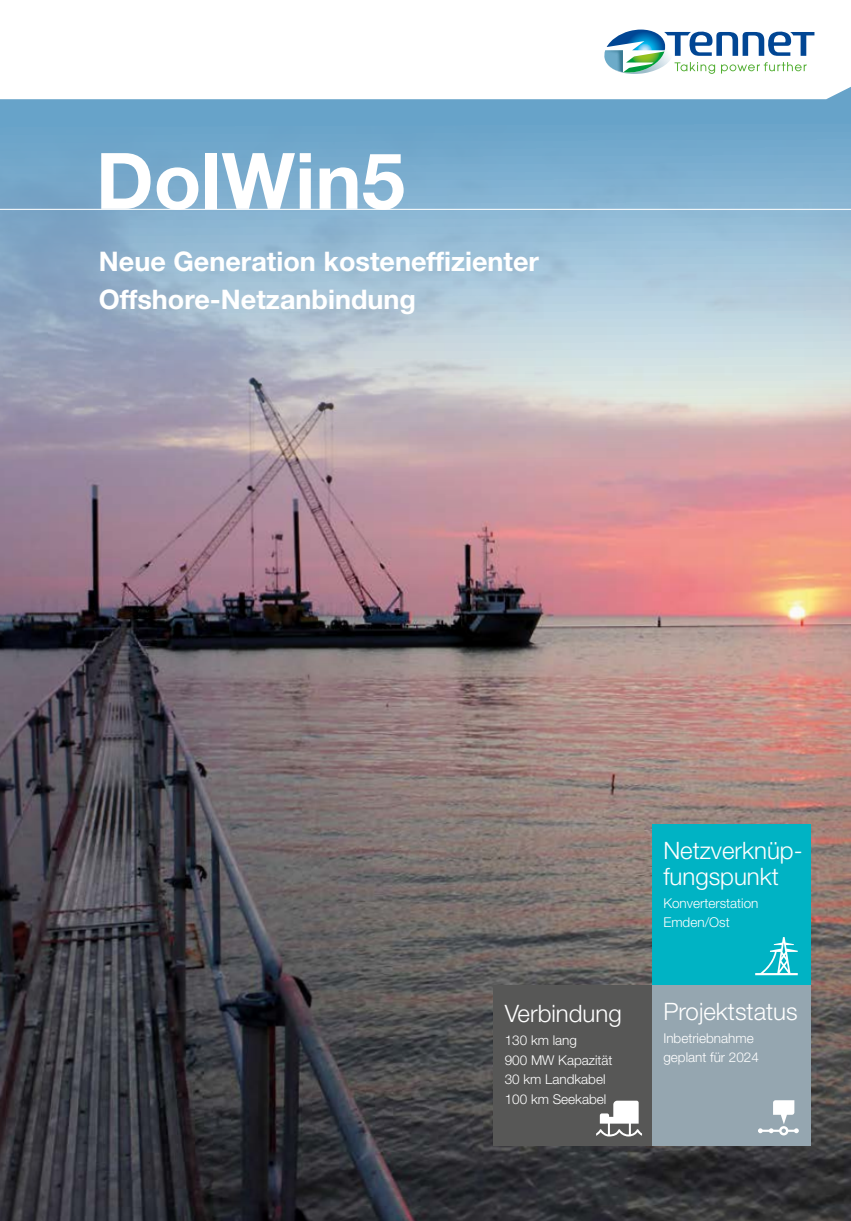
<style>
.page{position:relative;width:851px;height:1221px;background:#fff}
.page>*{position:absolute;margin:0;border:0;box-sizing:border-box;transform-origin:0 0}
.t1{font:700 78px "Helvetica Neue LT";color:#fff}
.t2{font:700 27px/37.5px "Helvetica Neue LT";color:#fff}
.t3{font:300 24px/25.7px "Helvetica Neue LT";color:#fff}
.t4{font:300 13.5px/19.5px "Helvetica Neue LT";color:#fff}
</style>
<div class="page">
<div style="left:0;top:43px;width:850px;height:1177px;background:#67a3c9"></div>
<img style="left:0;top:139px;width:850px;height:1081px">
<hr style="left:0;top:209px;width:850px;height:1px;background:#fff">
<div style="left:651px;top:824px;width:159px;height:161px;background:#00b3c4"></div>
<svg style="left:755px;top:937px;width:42px;height:38px"></svg>
<div style="left:651px;top:985px;width:159px;height:160px;background:#95a6b0"></div>
<svg style="left:758px;top:1100px;width:40px;height:35px"></svg>
<div style="left:493px;top:985px;width:158px;height:160px;background:#575756"></div>
<svg style="left:596px;top:1100px;width:46px;height:36px"></svg>
<div style="left:0;top:29px;width:850px;height:70px;background:#fff"></div>
<svg style="left:602px;top:30px;width:212px;height:45px;background:#aecad6"></svg>
<h1 class="t1" style="left:96px;top:133px;width:310px">DolWin5</h1>
<h2 class="t2" style="left:99px;top:242px;width:441px">Neue Generation kosteneffizienter<br>Offshore-Netzanbindung</h2>
<h3 class="t3" style="left:504px;top:999px;width:118px">Verbindung</h3>
<p class="t4" style="left:504px;top:1030px;width:109px">130 km lang<br>900 MW Kapazität<br>30 km Landkabel<br>100 km Seekabel</p>
<h3 class="t3" style="left:663px;top:837px;width:141px">Netzverknüp&shy;fungspunkt</h3>
<p class="t4" style="left:663px;top:893px;width:97px;line-height:18.9px">Konverterstation<br>Emden/Ost</p>
<h3 class="t3" style="left:663px;top:997px;width:136px">Projektstatus</h3>
<p class="t4" style="left:663px;top:1027px;width:97px">Inbetriebnahme geplant für 2024</p>
</div>
